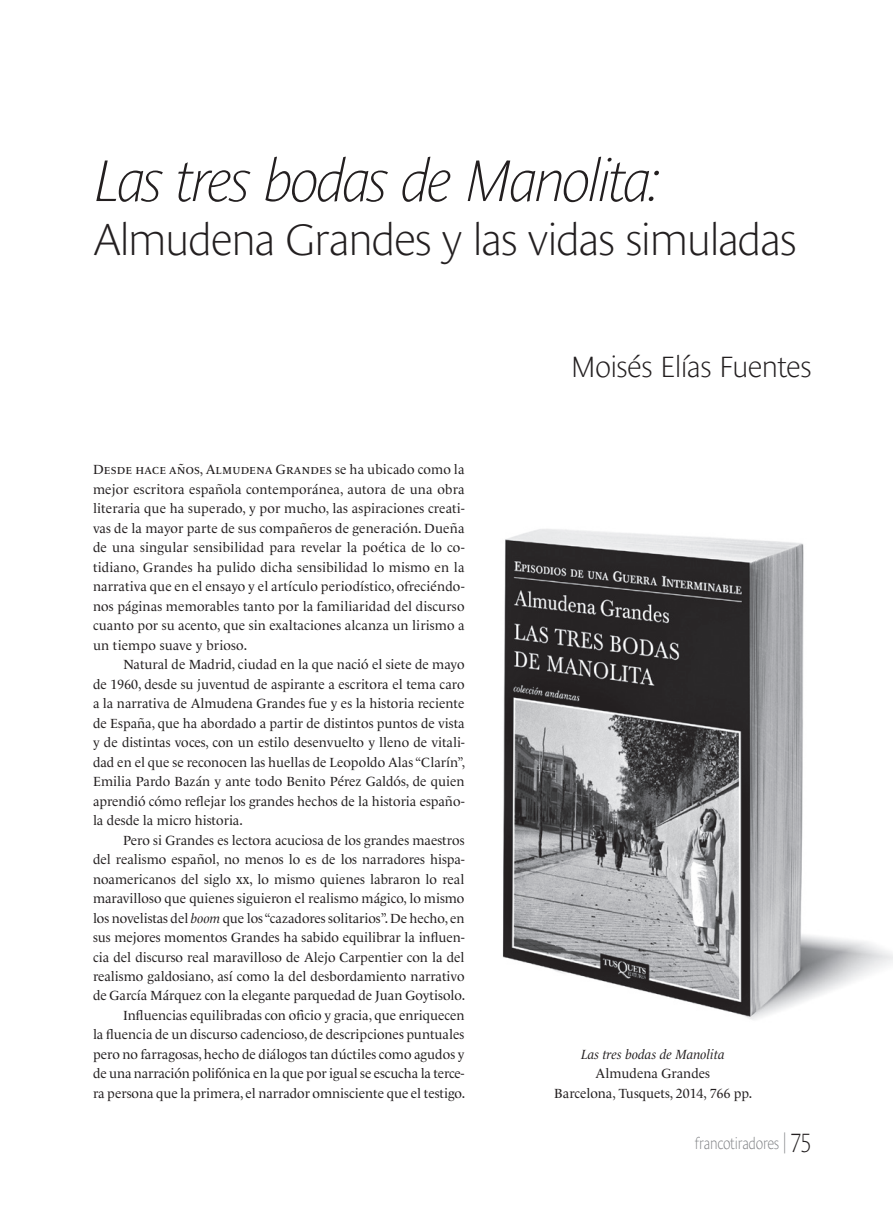
<style>
.page{position:relative;width:893px;height:1212px;background:#fff}
.page>*{position:absolute;margin:0;border:0;box-sizing:border-box;transform-origin:0 0}
.t1{font:italic 300 expanded 60px "Le Monde Sans Pro";letter-spacing:-.055em;color:#231f20}
.t2{font:300 expanded 45px "Le Monde Sans Pro";letter-spacing:-.065em;color:#231f20}
.t3{font:300 expanded 30px "Le Monde Sans Pro";letter-spacing:-.045em;color:#231f20}
.t4{font:300 expanded 16.5px "Le Monde Sans Pro";letter-spacing:-.04em;color:#808285;scale:.85 1}
.t5{font:13.5px/19.5px "Le Monde Livre Pro";color:#231f20;text-align:justify}
.t6{font:italic 13.5px "Le Monde Livre Pro";color:#231f20}
.s1{font-style:italic}
.s2{font-size:21px}
.s3{font-size:27px;color:#231f20}
</style>
<div class="page">
<img style="left:502px;top:529px;width:391px;height:491px">
<h1 class="t1" style="left:93px;top:133px;width:570px">Las tres bodas de Manolita:</h1>
<h2 class="t2" style="left:93px;top:204px;width:706px">Almudena Grandes y las vidas simuladas</h2>
<p class="t5" style="left:93px;top:458px;width:373px">Desde hace años, Almudena Grandes se ha ubicado como la mejor escritora española contemporánea, autora de una obra literaria que ha superado, y por mucho, las aspiraciones creati&shy;vas de la mayor parte de sus compañeros de generación. Dueña de una singular sensibilidad para revelar la poética de lo co&shy;tidiano, Grandes ha pulido dicha sensibilidad lo mismo en la narrativa que en el ensayo y el artículo periodístico, ofreciéndo&shy;nos páginas memorables tanto por la familiaridad del discurso cuanto por su acento, que sin exaltaciones alcanza un lirismo a un tiempo suave y brioso.</p>
<p class="t5" style="left:93px;top:653px;width:374px;text-indent:30px">Natural de Madrid, ciudad en la que nació el siete de mayo de 1960, desde su juventud de aspirante a escritora el tema caro a la narrativa de Almudena Grandes fue y es la historia reciente de España, que ha abordado a partir de distintos puntos de vista y de distintas voces, con un estilo desenvuelto y lleno de vitali&shy;dad en el que se reconocen las huellas de Leopoldo Alas “Clarín”, Emilia Pardo Bazán y ante todo Benito Pérez Galdós, de quien aprendió cómo reflejar los grandes hechos de la historia españo&shy;la desde la micro historia.</p>
<p class="t5" style="left:93px;top:829px;width:374px;text-align:right">Pero si Grandes es lectora acuciosa de los grandes maestros<br>del realismo español, no menos lo es de los narradores hispa&shy;noamericanos del siglo xx, lo mismo quienes labraron lo real maravilloso que quienes siguieron el realismo mágico, lo mismo los novelistas del <span class="s1">boom</span> que los “cazadores solitarios”. De hecho, en sus mejores momentos Grandes ha sabido equilibrar la influen&shy;cia del discurso real maravilloso de Alejo Carpentier con la del realismo galdosiano, así como la del desbordamiento narrativo de García Márquez con la elegante parquedad de Juan Goytisolo.<br>Influencias equilibradas con oficio y gracia, que enriquecen<br>la fluencia de un discurso cadencioso, de descripciones puntuales pero no farragosas, hecho de diálogos tan dúctiles como agudos y de una narración polifónica en la que por igual se escucha la terce&shy;ra persona que la primera, el narrador omnisciente que el testigo.</p>
<h3 class="t3" style="left:570px;top:342px;width:243px">Moisés Elías Fuentes</h3>
<p class="t6" style="left:581px;top:1044px;width:145px">Las tres bodas de Manolita</p>
<p class="t5" style="left:554px;top:1063px;width:199px;text-align:center">Almudena Grandes<br>Barcelona, Tusquets, 2014, 766 pp.</p>
<p class="t4" style="left:695px;top:1130px;width:139px">francotiradores <span class="s2">|</span> <span class="s3">75</span></p>
</div>
